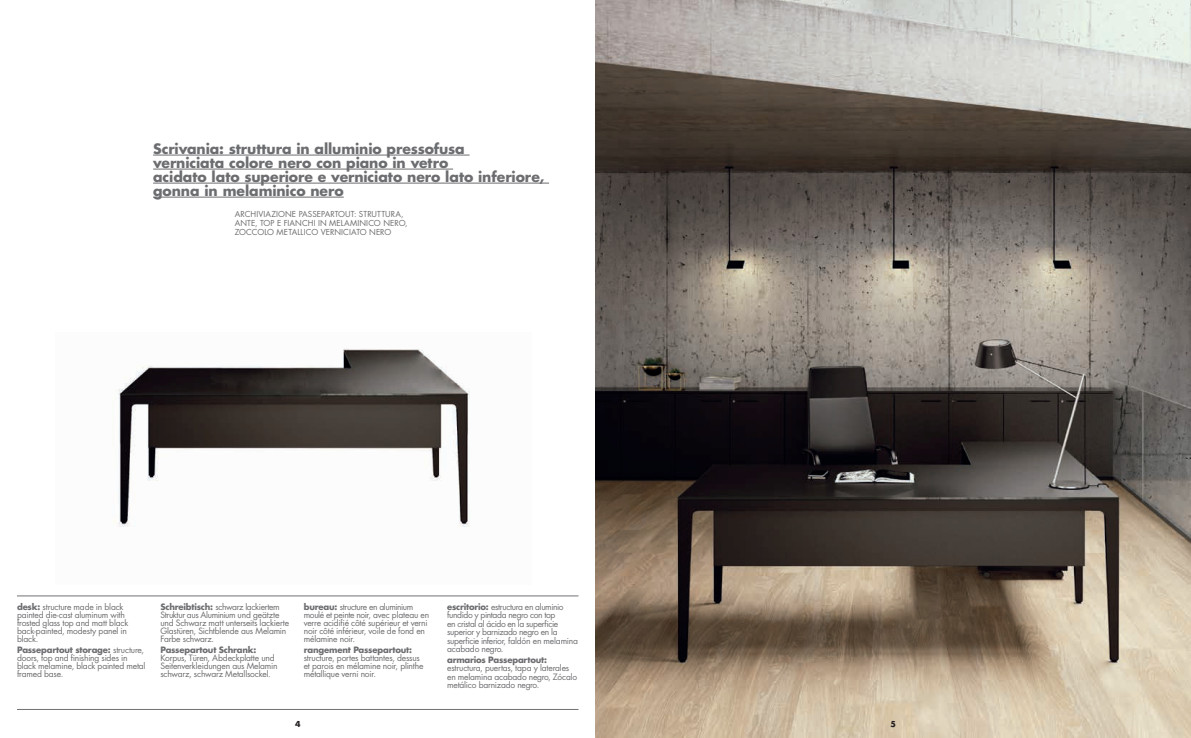
<style>
.page{position:relative;width:1191px;height:738px;background:#fff}
.page>*{position:absolute;margin:0;border:0;box-sizing:border-box;transform-origin:0 0}
.t1{font:700 14px/14px "Futura Std";letter-spacing:-.005em;color:#6c6d70}
.t2{font:8.5px/8px "Futura Std";letter-spacing:-.025em;color:#6c6d70}
.t3{font:700 8.5px "Futura Std";letter-spacing:-.025em;color:#6c6d70}
.t4{font:8px/9px "Futura Std";letter-spacing:.01em;color:#6c6d70}
.t5{font:700 8px "Futura";color:#231f20}
.s1{font-weight:700}
</style>
<div class="page">
<img style="left:595px;top:0;width:596px;height:737px">
<img style="left:113px;top:349px;width:357px;height:178px">
<hr style="left:17px;top:595px;width:561px;height:1px;background:#717074">
<hr style="left:17px;top:708px;width:561px;height:1px;background:#717074">
<hr style="left:153px;top:155px;width:316px;height:1px;background:#6c6d70">
<hr style="left:153px;top:169px;width:300px;height:1px;background:#6c6d70">
<hr style="left:153px;top:183px;width:396px;height:1px;background:#6c6d70">
<hr style="left:153px;top:197px;width:191px;height:1px;background:#6c6d70">
<h1 class="t1" style="left:153px;top:141px;width:392px">Scrivania: struttura in alluminio pressofusa<br>verniciata colore nero con piano in vetro<br>acidato lato superiore e verniciato nero lato inferiore, gonna in melaminico nero</h1>
<p class="t4" style="left:235px;top:209px;width:174px">ARCHIVIAZIONE PASSEPARTOUT: STRUTTURA,<br>ANTE, TOP E FIANCHI IN MELAMINICO NERO,<br>ZOCCOLO METALLICO VERNICIATO NERO</p>
<p class="t2" style="left:17px;top:602px;width:113px"><span class="s1">desk:</span> structure made in black painted die-cast aluminum with frosted glass top and matt black back-painted, modesty panel in black.</p>
<p class="t2" style="left:17px;top:645px;width:130px"><span class="s1">Passepartout storage:</span> structure, doors, top and finishing sides in black melamine, black painted metal framed base.</p>
<p class="t2" style="left:160px;top:602px;width:130px"><span class="s1">Schreibtisch:</span> schwarz lackiertem<br>Struktur aus Aluminium und geätzte und Schwarz matt unterseits lackierte<br>Glastüren, Sichtblende aus Melamin<br>Farbe schwarz.</p>
<p class="t3" style="left:160px;top:643px;width:98px">Passepartout Schrank:</p>
<p class="t2" style="left:160px;top:653px;width:119px">Korpus, Türen, Abdeckplatte und<br>Seitenverkleidungen aus Melamin schwarz, schwarz Metallsockel.</p>
<p class="t2" style="left:304px;top:602px;width:127px"><span class="s1">bureau:</span> structure en aluminium moulé et peinte noir, avec plateau en verre acidifié côté supérieur et verni noir côté inférieur, voile de fond en mélamine noir.</p>
<p class="t3" style="left:304px;top:643px;width:110px">rangement Passepartout:</p>
<p class="t2" style="left:304px;top:653px;width:121px">structure, portes battantes, dessus et parois en mélamine noir, plinthe métallique verni noir.</p>
<p class="t2" style="left:447px;top:602px;width:132px;line-height:8.5px"><span class="s1">escritorio:</span> estructura en aluminio fundido y pintada negro con top<br>en cristal al ácido en la superficie superior y barnizado negro en la superficie inferior, faldón en melamina acabado negro.</p>
<p class="t3" style="left:447px;top:653px;width:101px">armarios Passepartout:</p>
<p class="t2" style="left:447px;top:663px;width:132px;line-height:8.5px">estructura, puertas, tapa y laterales en melamina acabado negro, Zócalo metálico barnizado negro.</p>
<p class="t5" style="left:295px;top:718px;width:7px">4</p>
<p class="t5" style="left:890px;top:718px;width:7px">5</p>
</div>
